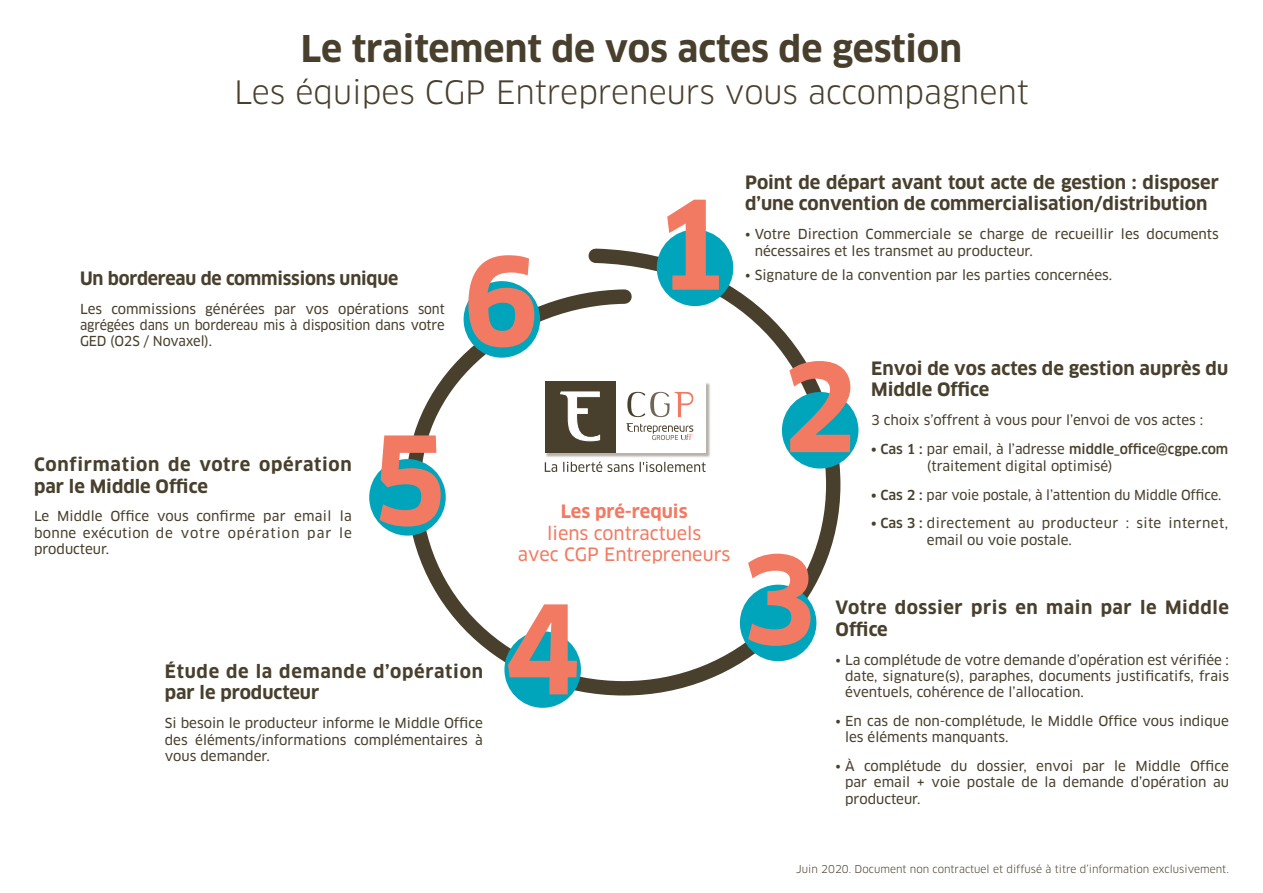
<style>
.page{position:relative;width:1263px;height:893px;background:#fff}
.page>*{position:absolute;margin:0;border:0;box-sizing:border-box;transform-origin:0 0}
.t1{font:700 120px "Clan OT";color:#f37a62}
.t2{font:700 36px "Clan OT";color:#48402d}
.t3{font:31.5px "Clan OT";color:#48402d}
.t4{font:700 18px/21.6px "Clan OT";color:#48402d}
.t5{font:700 18px/21.6px "Clan OT";letter-spacing:.04em;color:#48402d}
.t6{font:700 18px/21.6px "Clan OT";letter-spacing:.03em;color:#48402d}
.t7{font:18px/21.6px "Clan OT News";color:#f37a62;text-align:center}
.t8{font:700 18px "Clan OT";color:#f37a62}
.t9{font:13.5px/16.2px "Clan OT News";color:#48402d;text-align:justify}
.t10{font:13.5px/16.2px "Clan OT News";letter-spacing:.025em;color:#48402d}
.t11{font:10.5px "Clan OT";color:#48402d}
.s1{font-family:"Clan OT";font-weight:500}
</style>
<div class="page">
<svg style="left:400px;top:241px;width:448px;height:462px"></svg>
<div style="left:657px;top:230px;width:76px;height:76px;background:#00a5bc;border-radius:50%"></div>
<div style="left:782px;top:392px;width:76px;height:77px;background:#00a5bc;border-radius:50%"></div>
<div style="left:740px;top:585px;width:76px;height:76px;background:#00a5bc;border-radius:50%"></div>
<div style="left:369px;top:459px;width:77px;height:77px;background:#00a5bc;border-radius:50%"></div>
<div style="left:464px;top:281px;width:76px;height:77px;background:#00a5bc;border-radius:50%"></div>
<div style="left:504px;top:631px;width:77px;height:77px;background:#00a5bc;border-radius:50%"></div>
<img style="left:545px;top:381px;width:166px;height:77px">
<div style="left:545px;top:381px;width:161px;height:71px;background:#fff"></div>
<div style="left:545px;top:381px;width:70px;height:71px;background:#48402d"></div>
<svg style="left:560px;top:392px;width:40px;height:49px"></svg>
<svg style="left:627px;top:392px;width:66px;height:25px"></svg>
<svg style="left:626px;top:423px;width:67px;height:17px"></svg>
<svg style="left:545px;top:462px;width:12px;height:10px"></svg>
<svg style="left:563px;top:462px;width:71px;height:10px"></svg>
<svg style="left:640px;top:462px;width:66px;height:10px"></svg>
<p class="t2" style="left:301px;top:28px;width:663px">Le traitement de vos actes de gestion</p>
<p class="t3" style="left:234px;top:74px;width:796px">Les équipes CGP Entrepreneurs vous accompagnent</p>
<p class="t4" style="left:80px;top:268px;width:320px">Un bordereau de commissions unique</p>
<p class="t9" style="left:80px;top:301px;width:366px">Les commissions générées par vos opérations sont agrégées dans un bordereau mis à disposition dans votre GED (O2S / Novaxel).</p>
<p class="t1" style="left:463px;top:232px;width:78px">6</p>
<p class="t1" style="left:653px;top:176px;width:78px">1</p>
<p class="t5" style="left:34px;top:454px;width:319px">Confirmation de votre opération par le Middle Office</p>
<p class="t9" style="left:34px;top:508px;width:319px">Le Middle Office vous confirme par email la bonne exécution de votre opération par le producteur.</p>
<p class="t1" style="left:371px;top:412px;width:78px">5</p>
<p class="t8" style="left:561px;top:501px;width:128px">Les pré-requis</p>
<p class="t7" style="left:518px;top:522px;width:214px">liens contractuels<br>avec CGP Entrepreneurs</p>
<p class="t5" style="left:165px;top:661px;width:320px">Étude de la demande d’opération par le producteur</p>
<p class="t9" style="left:165px;top:715px;width:320px">Si besoin le producteur informe le Middle Office des éléments/informations complémentaires à vous demander.</p>
<p class="t1" style="left:504px;top:580px;width:78px">4</p>
<p class="t4" style="left:745px;top:172px;width:475px">Point de départ avant tout acte de gestion : disposer d’une convention de commercialisation/distribution</p>
<p class="t9" style="left:755px;top:226px;width:466px;text-indent:-10px">• Votre Direction Commerciale se charge de recueillir les documents nécessaires et les transmet au producteur.</p>
<p class="t9" style="left:745px;top:267px;width:368px">• Signature de la convention par les parties concernées.</p>
<p class="t1" style="left:781px;top:338px;width:78px">2</p>
<p class="t4" style="left:871px;top:358px;width:359px">Envoi de vos actes de gestion auprès du<br>Middle Office</p>
<p class="t9" style="left:871px;top:412px;width:334px">3 choix s’offrent à vous pour l’envoi de vos actes :</p>
<p class="t9" style="left:927px;top:441px;width:303px;text-indent:-56px"><span class="s1">• Cas 1 :</span> par email, à l’adresse <span class="s1">middle_office@cgpe.com </span>(traitement digital optimisé)</p>
<p class="t9" style="left:871px;top:486px;width:352px"><span class="s1">• Cas 2 :</span> par voie postale, à l’attention du Middle Office.</p>
<p class="t10" style="left:927px;top:515px;width:303px;text-indent:-56px"><span class="s1">• Cas 3 :</span> directement au producteur : site internet, email ou voie postale.</p>
<p class="t1" style="left:740px;top:531px;width:78px">3</p>
<p class="t6" style="left:836px;top:597px;width:395px">Votre dossier pris en main par le Middle<br>Office</p>
<p class="t9" style="left:845px;top:652px;width:385px;text-indent:-10px">• La complétude de votre demande d’opération est vérifiée : date, signature(s), paraphes, documents justificatifs, frais éventuels, cohérence de l’allocation.</p>
<p class="t9" style="left:845px;top:713px;width:385px;text-indent:-10px">• En cas de non-complétude, le Middle Office vous indique les éléments manquants.</p>
<p class="t9" style="left:845px;top:758px;width:385px;text-indent:-10px">• À complétude du dossier, envoi par le Middle Office par email + voie postale de la demande d’opération au producteur.</p>
<p class="t11" style="left:796px;top:862px;width:434px">Juin 2020. Document non contractuel et diffusé à titre d’information exclusivement.</p>
</div>
